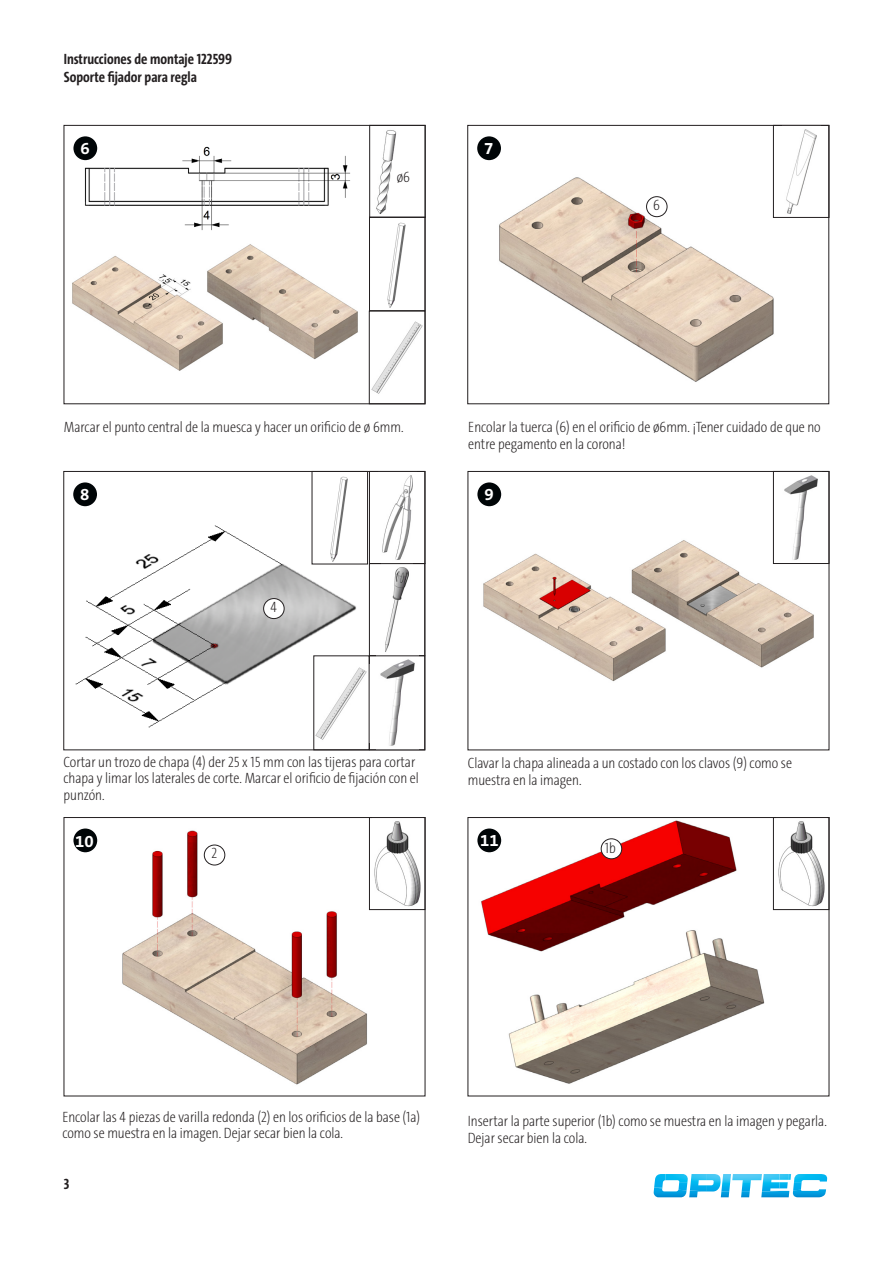
<style>
.page{position:relative;width:893px;height:1263px;background:#fff}
.page>*{position:absolute;margin:0;border:0;box-sizing:border-box;transform-origin:0 0}
.t1{font:700 16.8px "The Sans B W7";color:#fff}
.Anleitung-Info{font:200 15px/16.5px "The Sans Cd LF2";color:#231f20}
.Beschreibung_linksbü{font:700 15px "The Sans Cd LF7";color:#231f20}
.Anleitungstext-Inhal{font:200 15px "The Sans Cd LF2";color:#231f20}
</style>
<div class="page">
<svg style="left:653px;top:1174px;width:175px;height:24px"></svg>
<img style="left:376px;top:130px;width:21px;height:84px">
<div style="left:369px;top:125px;width:56px;height:93px;border:1px solid #231f20"></div>
<img style="left:75px;top:511px;width:294px;height:229px">
<div style="left:72px;top:482px;width:26px;height:25px;background:#000507;border-radius:50%"></div>
<div style="left:72px;top:481px;width:27px;height:27px;border:2px solid #fff;border-radius:50%"></div>
<img style="left:483px;top:524px;width:331px;height:158px">
<div style="left:477px;top:482px;width:25px;height:25px;background:#000507;border-radius:50%"></div>
<div style="left:476px;top:481px;width:27px;height:27px;border:2px solid #fff;border-radius:50%"></div>
<img style="left:382px;top:475px;width:31px;height:85px">
<div style="left:369px;top:471px;width:56px;height:93px;border:1px solid #231f20"></div>
<img style="left:781px;top:475px;width:37px;height:87px">
<div style="left:773px;top:471px;width:56px;height:93px;border:1px solid #231f20"></div>
<div style="left:264px;top:599px;width:20px;height:20px;background:#fff;border-radius:50%"></div>
<div style="left:263px;top:598px;width:21px;height:21px;border:1px solid #231f20;border-radius:50%"></div>
<img style="left:385px;top:567px;width:24px;height:85px">
<div style="left:369px;top:563px;width:56px;height:93px;border:1px solid #231f20"></div>
<img style="left:380px;top:659px;width:35px;height:87px">
<div style="left:369px;top:656px;width:56px;height:94px;border:1px solid #231f20"></div>
<img style="left:72px;top:244px;width:297px;height:142px">
<img style="left:387px;top:222px;width:19px;height:86px">
<div style="left:369px;top:217px;width:56px;height:94px;border:1px solid #231f20"></div>
<img style="left:371px;top:321px;width:52px;height:73px">
<div style="left:369px;top:311px;width:56px;height:93px;border:1px solid #231f20"></div>
<img style="left:325px;top:476px;width:28px;height:86px">
<div style="left:312px;top:471px;width:56px;height:93px;border:1px solid #231f20"></div>
<img style="left:316px;top:664px;width:51px;height:76px">
<img style="left:499px;top:164px;width:275px;height:218px">
<div style="left:476px;top:136px;width:26px;height:25px;background:#000507;border-radius:50%"></div>
<div style="left:475px;top:135px;width:28px;height:27px;border:2px solid #fff;border-radius:50%"></div>
<img style="left:786px;top:129px;width:31px;height:85px">
<div style="left:773px;top:125px;width:56px;height:93px;border:1px solid #231f20"></div>
<img style="left:122px;top:830px;width:256px;height:255px">
<div style="left:73px;top:828px;width:25px;height:25px;background:#000507;border-radius:50%"></div>
<div style="left:72px;top:827px;width:27px;height:27px;border:2px solid #fff;border-radius:50%"></div>
<img style="left:372px;top:821px;width:49px;height:87px">
<div style="left:369px;top:817px;width:56px;height:93px;border:1px solid #231f20"></div>
<img style="left:481px;top:819px;width:297px;height:265px">
<div style="left:477px;top:828px;width:25px;height:25px;background:#000507;border-radius:50%"></div>
<div style="left:476px;top:827px;width:27px;height:27px;border:2px solid #fff;border-radius:50%"></div>
<img style="left:776px;top:819px;width:49px;height:89px">
<div style="left:773px;top:817px;width:56px;height:93px;border:1px solid #231f20"></div>
<div style="left:601px;top:839px;width:21px;height:20px;background:#fff;border-radius:50%"></div>
<div style="left:601px;top:839px;width:21px;height:20px;border:1px solid #231f20;border-radius:50%"></div>
<img style="left:84px;top:146px;width:267px;height:85px">
<div style="left:64px;top:125px;width:361px;height:279px;border:1px solid #231f20"></div>
<div style="left:73px;top:136px;width:25px;height:25px;background:#000507;border-radius:50%"></div>
<div style="left:72px;top:135px;width:27px;height:27px;border:2px solid #fff;border-radius:50%"></div>
<div style="left:204px;top:845px;width:21px;height:20px;background:#fff;border-radius:50%"></div>
<div style="left:204px;top:845px;width:21px;height:20px;border:1px solid #231f20;border-radius:50%"></div>
<div style="left:646px;top:197px;width:21px;height:20px;background:#fff;border-radius:50%"></div>
<div style="left:646px;top:196px;width:21px;height:21px;border:1px solid #231f20;border-radius:50%"></div>
<p class="Beschreibung_linksbü" style="left:64px;top:49px;width:170px">Instrucciones de montaje 122599</p>
<p class="Beschreibung_linksbü" style="left:64px;top:67px;width:135px">Soporte fijador para regla</p>
<p class="t1" style="left:80px;top:138px;width:11px">6</p>
<p class="Anleitungstext-Inhal" style="left:397px;top:167px;width:15px">ø6</p>
<p class="t1" style="left:484px;top:138px;width:11px">7</p>
<p class="Anleitung-Info" style="left:653px;top:196px;width:8px">6</p>
<p class="Anleitung-Info" style="left:64px;top:418px;width:341px">Marcar el punto central de la muesca y hacer un orificio de ø 6mm.</p>
<p class="Anleitung-Info" style="left:468px;top:418px;width:354px">Encolar la tuerca (6) en el orificio de ø6mm. ¡Tener cuidado de que no entre pegamento en la corona!</p>
<p class="t1" style="left:80px;top:484px;width:11px">8</p>
<p class="t1" style="left:484px;top:484px;width:11px">9</p>
<p class="Anleitung-Info" style="left:270px;top:598px;width:8px">4</p>
<p class="Anleitung-Info" style="left:64px;top:753px;width:357px">Cortar un trozo de chapa (4) der 25 x 15 mm con las tijeras para cortar chapa y limar los laterales de corte. Marcar el orificio de fijación con el punzón.</p>
<p class="Anleitung-Info" style="left:468px;top:755px;width:326px">Clavar la chapa alineada a un costado con los clavos (9) como se muestra en la imagen.</p>
<p class="t1" style="left:80px;top:830px;width:11px">9</p>
<p class="t1" style="left:75px;top:831px;width:20px">10</p>
<p class="Anleitung-Info" style="left:211px;top:844px;width:7px">2</p>
<p class="t1" style="left:480px;top:830px;width:20px">11</p>
<p class="Anleitung-Info" style="left:605px;top:839px;width:12px">1b</p>
<p class="Anleitung-Info" style="left:62px;top:1108px;width:359px">Encolar las 4 piezas de varilla redonda (2) en los orificios de la base (1a) como se muestra en la imagen. Dejar secar bien la cola.</p>
<p class="Beschreibung_linksbü" style="left:64px;top:1174px;width:7px">3</p>
<p class="Anleitung-Info" style="left:468px;top:1113px;width:361px">Insertar la parte superior (1b) como se muestra en la imagen y pegarla.<br>Dejar secar bien la cola.</p>
</div>
